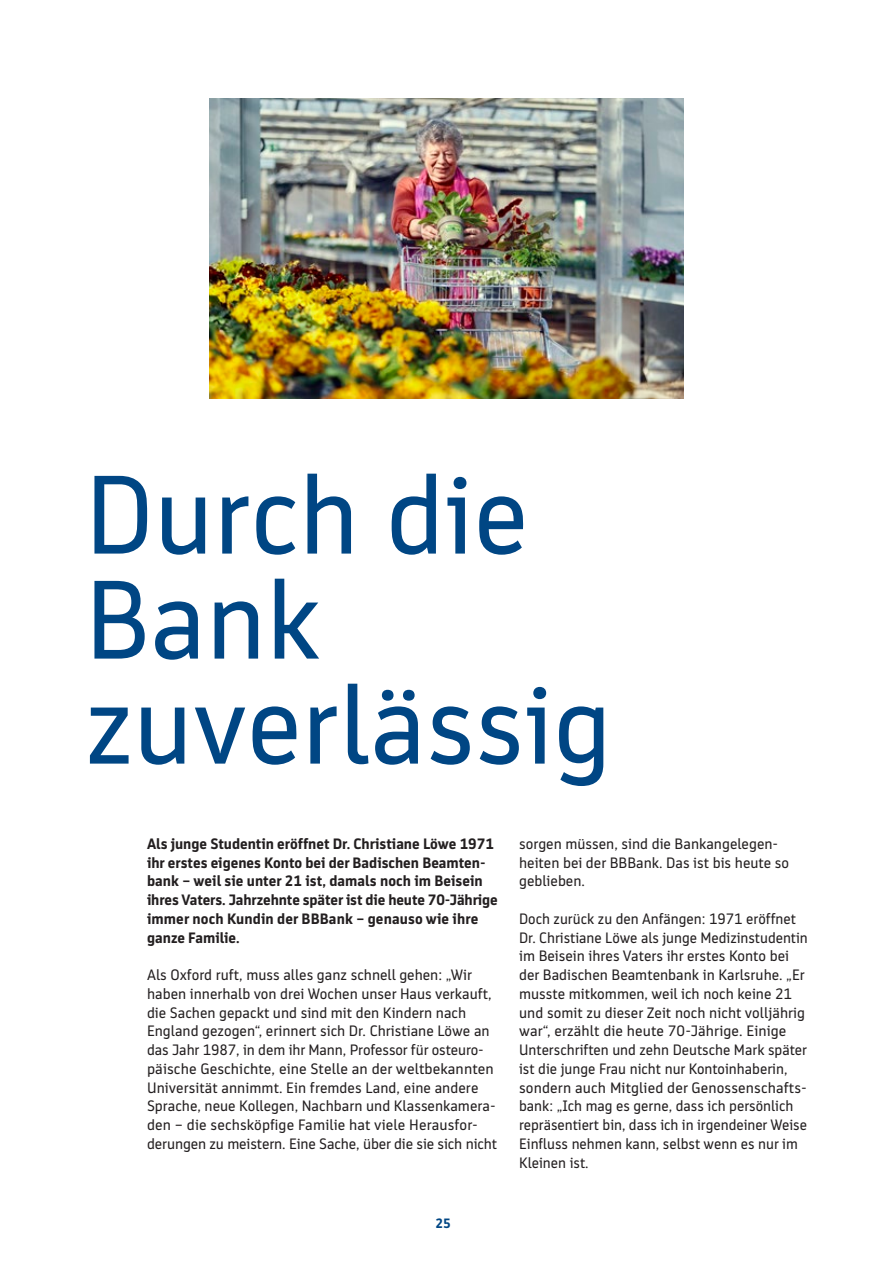
<style>
.page{position:relative;width:893px;height:1263px;background:#fff}
.page>*{position:absolute;margin:0;border:0;box-sizing:border-box;transform-origin:0 0}
.t1{font:111px/105px "BB Bank Type";color:#004684}
.Copy{font:15px/18.8px "BB Bank Type";color:#231f20}
.Copy-2{font:700 15px/18.8px "BB Bank Type";color:#231f20}
.t2{font:700 13.5px "BB Bank Type";color:#004684}
</style>
<div class="page">
<img style="left:209px;top:99px;width:475px;height:300px">
<h1 class="t1" style="left:85px;top:462px;width:528px">Durch die<br>Bank zuverlässig</h1>
<p class="Copy-2" style="left:147px;top:834px;width:352px">Als junge Studentin eröffnet Dr. Christiane Löwe 1971 ihr erstes eigenes Konto bei der Badischen Beamten&shy;bank – weil sie unter 21 ist, damals noch im Beisein ihres Vaters. Jahrzehnte später ist die heute 70-Jährige immer noch Kundin der BBBank – genauso wie ihre ganze Familie.</p>
<p class="Copy" style="left:147px;top:965px;width:352px">Als Oxford ruft, muss alles ganz schnell gehen: „Wir haben innerhalb von drei Wochen unser Haus verkauft, die Sachen gepackt und sind mit den Kindern nach England gezogen“, erinnert sich Dr. Christiane Löwe an das Jahr 1987, in dem ihr Mann, Professor für osteuro&shy;päische Geschichte, eine Stelle an der weltbekannten Universität annimmt. Ein fremdes Land, eine andere Sprache, neue Kollegen, Nachbarn und Klassenkamera&shy;den – die sechsköpfige Familie hat viele Herausfor&shy;derungen zu meistern. Eine Sache, über die sie sich nicht</p>
<p class="t2" style="left:435px;top:1215px;width:17px">25</p>
<p class="Copy" style="left:519px;top:834px;width:271px">sorgen müssen, sind die Bankangelegen&shy;heiten bei der BBBank. Das ist bis heute so geblieben.</p>
<p class="Copy" style="left:519px;top:909px;width:290px">Doch zurück zu den Anfängen: 1971 eröffnet Dr. Christiane Löwe als junge Medizinstudentin im Beisein ihres Vaters ihr erstes Konto bei der Badischen Beamtenbank in Karlsruhe. „Er musste mitkommen, weil ich noch keine 21 und somit zu dieser Zeit noch nicht volljährig war“, erzählt die heute 70-Jährige. Einige Unterschriften und zehn Deutsche Mark später ist die junge Frau nicht nur Kontoinhaberin, sondern auch Mitglied der Genossenschafts&shy;bank: „Ich mag es gerne, dass ich persönlich repräsentiert bin, dass ich in irgendeiner Weise Einfluss nehmen kann, selbst wenn es nur im Kleinen ist.</p>
</div>
